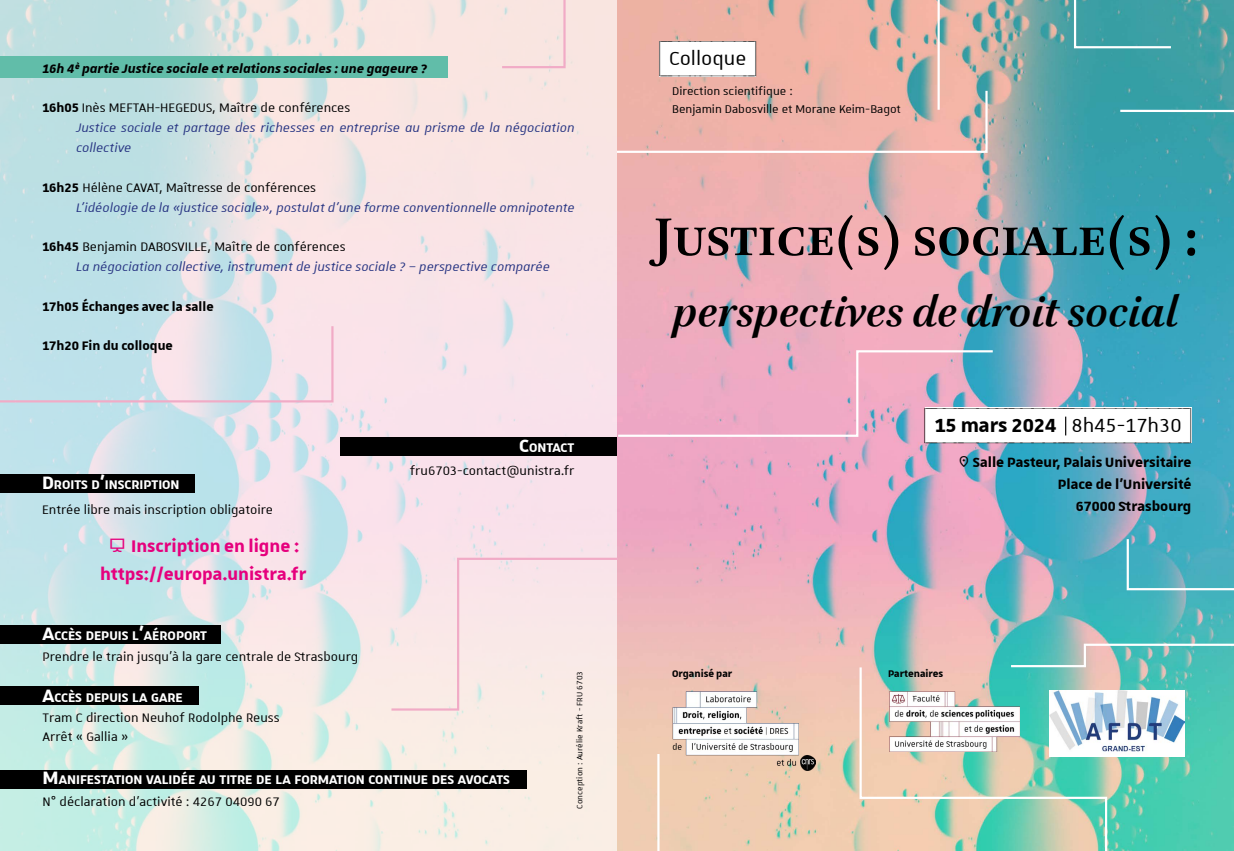
<style>
.page{position:relative;width:1234px;height:851px;background:#fff}
.page>*{position:absolute;margin:0;border:0;box-sizing:border-box;transform-origin:0 0}
.t1{font:700 59.7px "Brill";color:#000}
.t2{font:italic 700 48.9px "Brill";color:#000}
.t3{font:25.5px "Unistra Encadre";color:#000}
.t4{font:25.35px "Unistra Encadre";color:#000}
.t5{font:700 22.5px/27px "Unistra A";color:#e6007d}
.t6{font:700 18px/21.6px "Unistra A";color:#000;text-align:right}
.t7{font:700 16.8px "Unistra A";color:#fff}
.t8{font:italic 16.5px/19.8px "Unistra A";color:#283583}
.t9{font:16.5px/19.8px "Unistra A";color:#000}
.t10{font:italic 700 16.5px "Unistra A";color:#000}
.t11{font:700 16.5px "Unistra A";color:#000}
.t12{font:15px/18px "Unistra A";color:#000}
.t13{font:700 12.9px "Unistra A";color:#000}
.t14{font:10.5px "Unistra A";color:#000}
.s1{font-weight:700;font-style:normal;color:#000}
.s2{font-style:normal;color:#000}
.s3{font-size:24px}
.s4{font-weight:700}
</style>
<div class="page">
<img style="left:0;top:0;width:1233px;height:850px">
<div style="left:0;top:473px;width:194px;height:19px;background:#000"></div>
<div style="left:0;top:624px;width:220px;height:19px;background:#000"></div>
<div style="left:0;top:686px;width:198px;height:19px;background:#000"></div>
<div style="left:0;top:769px;width:526px;height:19px;background:#000"></div>
<svg style="left:858px;top:665px;width:249px;height:185px;background:#b2cbb3"></svg>
<svg style="left:614px;top:89px;width:374px;height:65px;background:#e8b4ac"></svg>
<svg style="left:1125px;top:537px;width:108px;height:54px;background:#53b2c2"></svg>
<svg style="left:1072px;top:0;width:100px;height:49px;background:#48a5aa"></svg>
<svg style="left:1117px;top:109px;width:116px;height:71px;background:#3ca3ad"></svg>
<svg style="left:615px;top:349px;width:379px;height:89px;background:#e1acc5"></svg>
<hr style="left:937px;top:0;width:2px;height:110px;background:#fff">
<svg style="left:1008px;top:642px;width:225px;height:26px;background:#77c3bd"></svg>
<hr style="left:657px;top:753px;width:2px;height:97px;background:#fff">
<div style="left:659px;top:41px;width:97px;height:35px;background:#fff"></div>
<div style="left:924px;top:407px;width:267px;height:36px;background:#fff"></div>
<img style="left:672px;top:691px;width:143px;height:79px">
<img style="left:1049px;top:690px;width:135px;height:66px">
<img style="left:889px;top:691px;width:130px;height:60px">
<div style="left:0;top:56px;width:447px;height:22px;background:#61bda9"></div>
<svg style="left:0;top:324px;width:334px;height:79px;background:#d3e0e8"></svg>
<svg style="left:500px;top:0;width:66px;height:69px;background:#f7e1de"></svg>
<svg style="left:389px;top:556px;width:231px;height:155px;background:#f7e5e6"></svg>
<div style="left:340px;top:437px;width:277px;height:18px;background:#000"></div>
<svg style="left:959px;top:456px;width:9px;height:11px"></svg>
<svg style="left:110px;top:539px;width:14px;height:13px"></svg>
<p class="t10" style="left:42px;top:59px;width:386px">16h 4è partie Justice sociale et relations sociales : une gageure ?</p>
<p class="t8" style="left:76px;top:98px;width:500px;text-indent:-34px"><span class="s1">16h05</span> <span class="s2">Inès MEFTAH-HEGEDUS, Maître de conférences<br></span>Justice sociale et partage des richesses en entreprise au prisme de la négociation collective</p>
<p class="t8" style="left:76px;top:177px;width:500px;text-indent:-34px"><span class="s1">16h25</span> <span class="s2">Hélène CAVAT, Maîtresse de conférences<br></span>L’idéologie de la «justice sociale», postulat d’une forme conventionnelle omnipotente</p>
<p class="t8" style="left:76px;top:236px;width:475px;text-indent:-34px"><span class="s1">16h45</span> <span class="s2">Benjamin DABOSVILLE, Maître de conférences<br></span>La négociation collective, instrument de justice sociale ? – perspective comparée</p>
<p class="t11" style="left:42px;top:297px;width:173px">17h05 Échanges avec la salle</p>
<p class="t11" style="left:42px;top:336px;width:132px">17h20 Fin du colloque</p>
<p class="t7" style="left:42px;top:474px;width:139px"><span class="s3">D</span>roits d<span class="s3">’</span>inscription</p>
<p class="t9" style="left:42px;top:499px;width:232px">Entrée libre mais inscription obligatoire</p>
<h3 class="t5" style="left:100px;top:532px;width:207px;text-indent:31px">Inscription en ligne : https://europa.unistra.fr</h3>
<p class="t7" style="left:519px;top:438px;width:57px"><span class="s3">C</span>ontact</p>
<p class="t9" style="left:409px;top:459px;width:166px">fru6703-contact@unistra.fr</p>
<p class="t7" style="left:43px;top:625px;width:166px"><span class="s3">A</span>ccès depuis l<span class="s3">’</span>aéroport</p>
<p class="t9" style="left:43px;top:645px;width:317px">Prendre le train jusqu’à la gare centrale de Strasbourg</p>
<p class="t7" style="left:43px;top:687px;width:142px"><span class="s3">A</span>ccès depuis la gare</p>
<p class="t9" style="left:43px;top:706px;width:239px">Tram C direction Neuhof Rodolphe Reuss<br>Arrêt « Gallia »</p>
<p class="t7" style="left:43px;top:770px;width:469px"><span class="s3">M</span>anifestation validée au titre de la formation continue des avocats</p>
<p class="t9" style="left:43px;top:790px;width:239px">N° déclaration d’activité : 4267 04090 67</p>
<p class="t14" style="left:574px;top:808px;width:139px;rotate:-90deg">Conception : Aurélie Kraft - FRU 6703</p>
<h3 class="t3" style="left:659px;top:40px;width:98px">(_COLLOQUE_)</h3>
<p class="t12" style="left:672px;top:82px;width:230px">Direction scientifique :<br>Benjamin Dabosville et Morane Keim-Bagot</p>
<h1 class="t1" style="left:654px;top:196px;width:544px">Justice(s) sociale(s) :</h1>
<h2 class="t2" style="left:672px;top:276px;width:506px">perspectives de droit social</h2>
<h3 class="t4" style="left:924px;top:407px;width:268px">(_<span class="s4">15_MARS_2024</span>___8H45-17H30_)</h3>
<p class="t6" style="left:972px;top:451px;width:220px">Salle Pasteur, Palais Universitaire<br>Place de l’Université<br>67000 Strasbourg</p>
<p class="t13" style="left:672px;top:666px;width:62px">Organisé par</p>
<p class="t13" style="left:887px;top:666px;width:57px">Partenaires</p>
</div>
